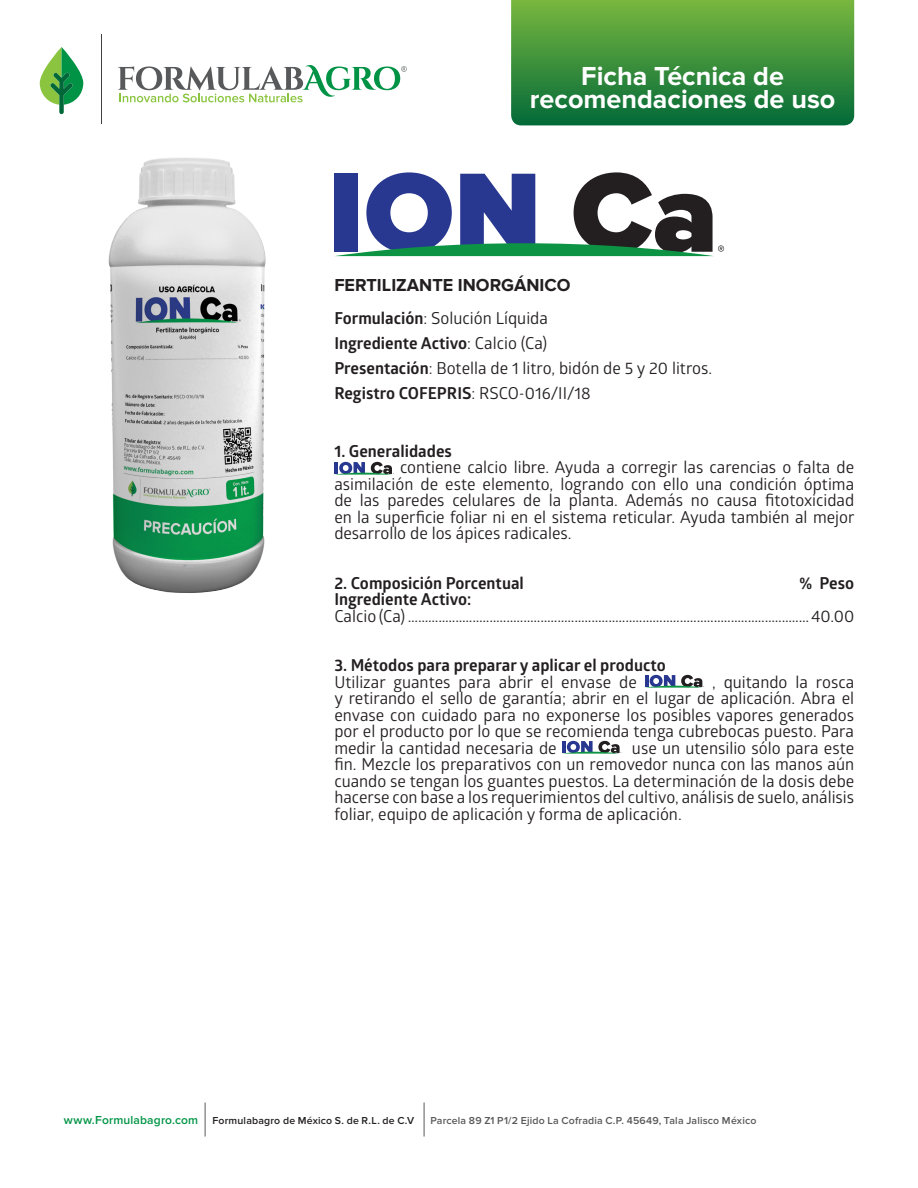
<style>
.page{position:relative;width:918px;height:1188px;background:#fff}
.page>*{position:absolute;margin:0;border:0;box-sizing:border-box;transform-origin:0 0}
.t1{font:700 27px "Proxima Nova";color:#fff}
.t2{font:700 18px "Proxima Nova";color:#231f20}
.t3{font:16.5px/16.5px "Glober";color:#231f20;text-align:justify}
.t4{font:700 16.5px "Glober";color:#231f20}
.t5{font:600 10.5px "Proxima Nova";letter-spacing:.015em;color:#59595c}
.t6{font:600 10.5px "Proxima Nova";letter-spacing:.015em;color:#231f20}
.s1{font-weight:700}
.s2{font-weight:400}
.s3{font-size:12px;color:#009445}
</style>
<div class="page">
<svg style="left:511px;top:0;width:343px;height:125px;background:#3d903b"></svg>
<hr style="left:205px;top:1103px;width:1px;height:34px;background:#59595c">
<hr style="left:424px;top:1103px;width:1px;height:34px;background:#59595c">
<svg style="left:334px;top:462px;width:60px;height:13px"></svg>
<svg style="left:645px;top:675px;width:59px;height:13px"></svg>
<svg style="left:562px;top:741px;width:59px;height:13px"></svg>
<img style="left:108px;top:157px;width:158px;height:436px">
<hr style="left:101px;top:35px;width:1px;height:89px;background:#404041">
<svg style="left:118px;top:65px;width:289px;height:37px"></svg>
<svg style="left:40px;top:47px;width:43px;height:67px"></svg>
<svg style="left:334px;top:172px;width:390px;height:84px"></svg>
<p class="t1" style="left:581px;top:61px;width:204px">Ficha Técnica de</p>
<p class="t1" style="left:530px;top:83px;width:307px">recomendaciones de uso</p>
<p class="t2" style="left:334px;top:274px;width:238px">FERTILIZANTE INORGÁNICO</p>
<p class="t3" style="left:334px;top:309px;width:215px"><span class="s1">Formulación</span>: Solución Líquida</p>
<p class="t4" style="left:334px;top:331px;width:215px">Ingrediente Activo<span class="s2">: Calcio (Ca)</span></p>
<p class="t3" style="left:334px;top:359px;width:379px"><span class="s1">Presentación</span>: Botella de 1 litro, bidón de 5 y 20 litros.</p>
<p class="t4" style="left:334px;top:381px;width:258px">Registro COFEPRIS<span class="s2">: RSCO-016/II/18</span></p>
<p class="t4" style="left:334px;top:439px;width:119px">1. Generalidades</p>
<p class="t3" style="left:334px;top:458px;width:522px;text-indent:66px">contiene calcio libre. Ayuda a corregir las carencias o falta de asimilación de este elemento, logrando con ello una condición óptima de las paredes celulares de la planta. Además no causa fitotoxicidad en la superficie foliar ni en el sistema reticular. Ayuda también al mejor desarrollo de los ápices radicales.</p>
<p class="t4" style="left:334px;top:571px;width:191px">2. Composición Porcentual</p>
<p class="t4" style="left:800px;top:571px;width:56px">% Peso</p>
<p class="t4" style="left:334px;top:588px;width:139px">Ingrediente Activo:</p>
<p class="t3" style="left:334px;top:607px;width:521px">Calcio (Ca) ...................................................................................................................... 40.00</p>
<p class="t4" style="left:334px;top:654px;width:333px">3. Métodos para preparar y aplicar el producto</p>
<p class="t3" style="left:334px;top:673px;width:304px">Utilizar guantes para abrir el envase de</p>
<p class="t3" style="left:334px;top:673px;width:521px;text-indent:378px">, quitando la rosca y retirando el sello de garantía; abrir en el lugar de aplicación. Abra el envase con cuidado para no exponerse los posibles vapores generados por el producto por lo que se recomienda tenga cubrebocas puesto. Para medir la cantidad necesaria de</p>
<p class="t3" style="left:334px;top:739px;width:521px;text-indent:298px">use un utensilio sólo para este fin. Mezcle los preparativos con un removedor nunca con las manos aún cuando se tengan los guantes puestos. La determinación de la dosis debe hacerse con base a los requerimientos del cultivo, análisis de suelo, análisis foliar, equipo de aplicación y forma de aplicación.</p>
<p class="t6" style="left:64px;top:1115px;width:352px"><span class="s3">www.Formulabagro.com</span> Formulabagro de México S. de R.L. de C.V</p>
<p class="t5" style="left:430px;top:1115px;width:327px">Parcela 89 Z1 P1/2 Ejido La Cofradia C.P. 45649, Tala Jalisco México</p>
</div>
